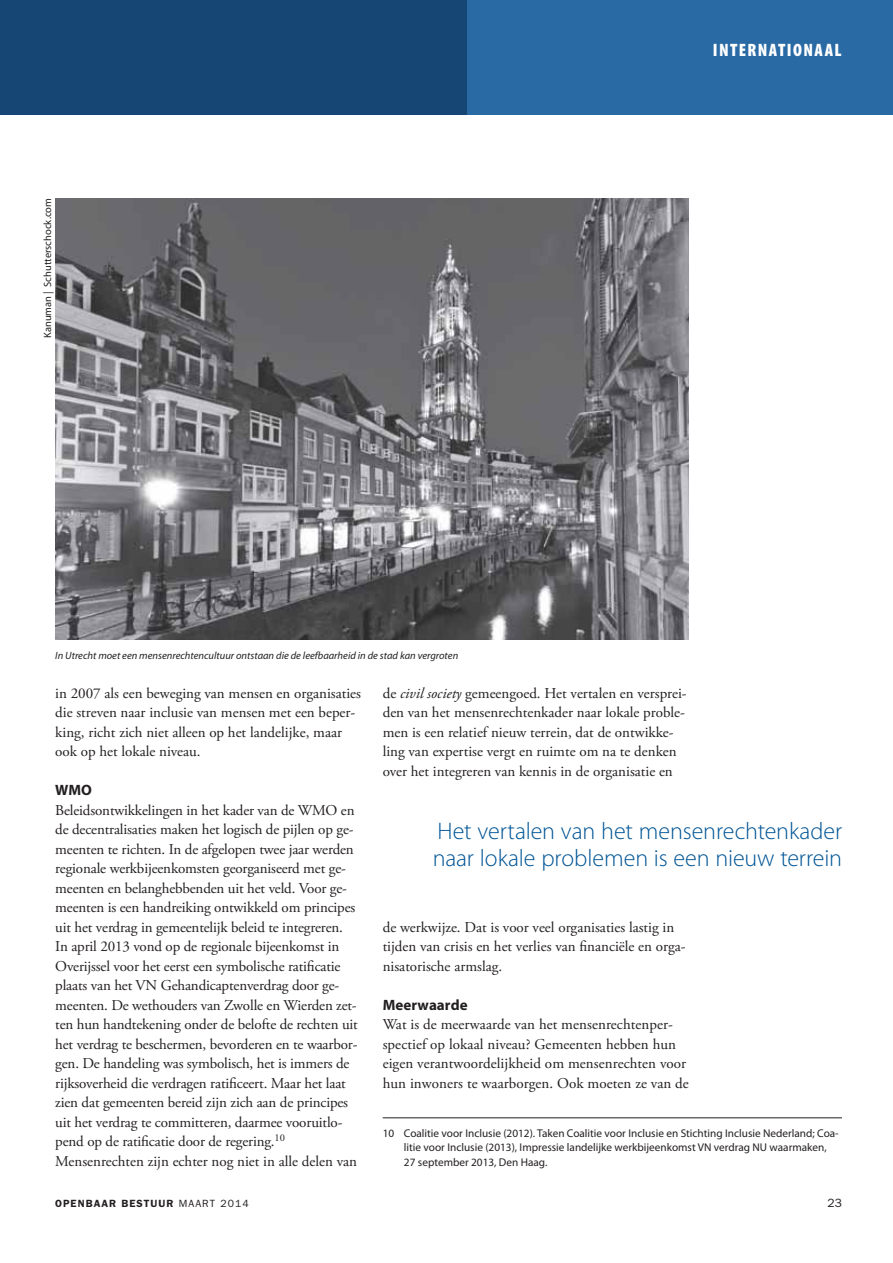
<style>
.page{position:relative;width:893px;height:1263px;background:#fff}
.page>*{position:absolute;margin:0;border:0;box-sizing:border-box;transform-origin:0 0}
.t1{font:300 24px/27px "Myriad Pro";letter-spacing:-.005em;color:#005596}
.t2{font:900 condensed 18px "Myriad Pro";letter-spacing:.075em;color:#fff}
.t3{font:15px/19.5px "Adobe Garamond Pro";letter-spacing:-.01em;color:#231f20}
.t4{font:12px "ITC Franklin Gothic Std";color:#231f20}
.t5{font:11.25px/14.2px "Myriad Pro";color:#231f20}
.t6{font:italic 10.5px "Myriad Pro";color:#231f20}
.t7{font:10.5px "Myriad Pro";color:#231f20}
.t8{font:600 10.5px "ITC Franklin Gothic Std";letter-spacing:.1em;color:#231f20}
.s1{font-family:"Myriad Pro";font-weight:700}
.s2{font-style:italic}
.s3{font-weight:400}
</style>
<div class="page">
<div style="left:0;top:0;width:893px;height:115px;background:#164774"></div>
<div style="left:468px;top:0;width:159px;height:115px;background:#296aa5"></div>
<div style="left:627px;top:0;width:266px;height:115px;background:#296aa5"></div>
<img style="left:55px;top:198px;width:634px;height:441px">
<hr style="left:383px;top:1117px;width:459px;height:1px;background:#231f20">
<p class="t7" style="left:44px;top:338px;width:142px;rotate:-90deg">Kanuman | Schutterschock.com</p>
<p class="t6" style="left:55px;top:651px;width:404px">In Utrecht moet een mensenrechtencultuur ontstaan die de leefbaarheid in de stad kan vergroten</p>
<p class="t2" style="left:713px;top:39px;width:130px">INTERNATIONAAL</p>
<p class="t3" style="left:55px;top:684px;width:307px">in 2007 als een beweging van mensen en organisaties die streven naar inclusie van mensen met een beper&shy;king, richt zich niet alleen op het landelijke, maar ook op het lokale niveau.</p>
<p class="t3" style="left:55px;top:782px;width:304px"><span class="s1">WMO<br></span>Beleidsontwikkelingen in het kader van de WMO en de decentralisaties maken het logisch de pijlen op ge&shy;meenten te richten. In de afgelopen twee jaar werden regionale werkbijeenkomsten georganiseerd met ge&shy;meenten en belanghebbenden uit het veld. Voor ge&shy;meenten is een handreiking ontwikkeld om principes uit het verdrag in gemeentelijk beleid te integreren.<br>In april 2013 vond op de regionale bijeenkomst in Overijssel voor het eerst een symbolische ratificatie plaats van het VN Gehandicaptenverdrag door ge&shy;meenten. De wethouders van Zwolle en Wierden zet&shy;ten hun handtekening onder de belofte de rechten uit het verdrag te beschermen, bevorderen en te waarbor&shy;gen. De handeling was symbolisch, het is immers de rijksoverheid die verdragen ratificeert. Maar het laat zien dat gemeenten bereid zijn zich aan de principes uit het verdrag te committeren, daarmee vooruitlo&shy;pend op de ratificatie door de regering.<sup>10<br></sup>Mensenrechten zijn echter nog niet in alle delen van</p>
<p class="t3" style="left:383px;top:684px;width:305px">de <span class="s2">civil society</span> gemeengoed. Het vertalen en versprei&shy;den van het mensenrechtenkader naar lokale proble&shy;men is een relatief nieuw terrein, dat de ontwikke&shy;ling van expertise vergt en ruimte om na te denken over het integreren van kennis in de organisatie en</p>
<p class="t1" style="left:433px;top:817px;width:411px">Het vertalen van het mensenrechtenkader naar lokale problemen is een nieuw terrein</p>
<p class="t3" style="left:383px;top:918px;width:304px">de werkwijze. Dat is voor veel organisaties lastig in tijden van crisis en het verlies van financiële en orga&shy;nisatorische armslag.</p>
<p class="t3" style="left:383px;top:996px;width:308px"><span class="s1">Meerwaarde<br></span>Wat is de meerwaarde van het mensenrechtenper&shy;spectief op lokaal niveau? Gemeenten hebben hun eigen verantwoordelijkheid om mensenrechten voor hun inwoners te waarborgen. Ook moeten ze van de</p>
<p class="t5" style="left:404px;top:1127px;width:436px;text-indent:-21px">10 Coalitie voor Inclusie (2012). Taken Coalitie voor Inclusie en Stichting Inclusie Nederland; Coa&shy;litie voor Inclusie (2013), Impressie landelijke werkbijeenkomst VN verdrag NU waarmaken,<br>27 september 2013, Den Haag.</p>
<p class="t8" style="left:55px;top:1197px;width:195px">OPENBAAR BESTUUR <span class="s3">MAART 2014</span></p>
<p class="t4" style="left:827px;top:1196px;width:16px">23</p>
</div>
